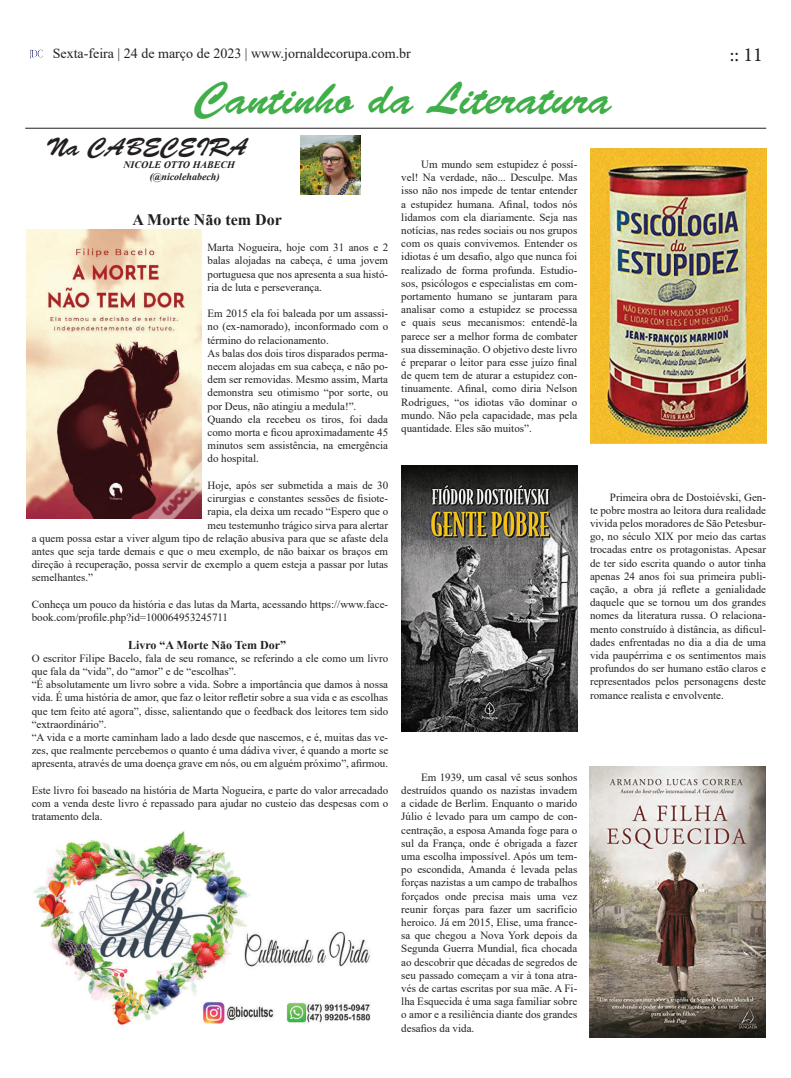
<style>
.page{position:relative;width:791px;height:1078px;background:#fff}
.page>*{position:absolute;margin:0;border:0;box-sizing:border-box;transform-origin:0 0}
.t1{font:45px "Brush Script Std";color:#40ae49}
.t2{font:25px "Brush Script Std";color:#231f20}
.t3{font:20px "Minion Pro";color:#231f20}
.t4{font:700 16px "Times New Roman";color:#231f20}
.t5{font:14px "Times New Roman";color:#231f20}
.t6{font:700 12px "Times New Roman";color:#231f20}
.t7{font:11px/13.2px "Times New Roman";color:#231f20;text-align:justify}
.t8{font:italic 700 10px/12px "Times New Roman";color:#231f20}
</style>
<div class="page">
<svg style="left:30px;top:50px;width:13px;height:9px"></svg>
<hr style="left:25px;top:128px;width:741px;height:1px;background:#231f20">
<img style="left:300px;top:135px;width:61px;height:59px">
<img style="left:590px;top:148px;width:176px;height:296px">
<img style="left:33px;top:831px;width:338px;height:194px">
<img style="left:590px;top:766px;width:175px;height:271px">
<img style="left:26px;top:229px;width:176px;height:289px">
<img style="left:402px;top:465px;width:176px;height:266px">
<p class="t5" style="left:53px;top:43px;width:360px">Sexta-feira | 24 de março de 2023 | www.jornaldecorupa.com.br</p>
<h3 class="t3" style="left:730px;top:42px;width:34px">:: 11</h3>
<h1 class="t1" style="left:195px;top:73px;width:418px">Cantinho da Literatura</h1>
<h2 class="t2" style="left:46px;top:133px;width:203px">Na CABECEIRA</h2>
<p class="t8" style="left:150px;top:159px;width:87px;text-indent:-26px">NICOLE OTTO HABECH (@nicolehabech)</p>
<p class="t7" style="left:401px;top:157px;width:178px;text-indent:20px">Um mundo sem estupidez é possí&shy;vel! Na verdade, não... Desculpe. Mas isso não nos impede de tentar entender a estupidez humana. Afinal, todos nós lidamos com ela diariamente. Seja nas notícias, nas redes sociais ou nos grupos com os quais convivemos. Entender os idiotas é um desafio, algo que nunca foi realizado de forma profunda. Estudio&shy;sos, psicólogos e especialistas em com&shy;portamento humano se juntaram para analisar como a estupidez se processa e quais seus mecanismos: entendê-la parece ser a melhor forma de combater sua disseminação. O objetivo deste livro é preparar o leitor para esse juízo final de quem tem de aturar a estupidez con&shy;tinuamente. Afinal, como diria Nelson Rodrigues, “os idiotas vão dominar o mundo. Não pela capacidade, mas pela quantidade. Eles são muitos”.</p>
<h3 class="t4" style="left:133px;top:208px;width:151px">A Morte Não tem Dor</h3>
<p class="t7" style="left:207px;top:240px;width:182px">Marta Nogueira, hoje com 31 anos e 2 balas alojadas na cabeça, é uma jovem portuguesa que nos apresenta a sua histó&shy;ria de luta e perseverança.</p>
<p class="t7" style="left:207px;top:306px;width:182px;text-align:left">Em 2015 ela foi baleada por um assassi&shy;no (ex-namorado), inconformado com o término do relacionamento.<br>As balas dos dois tiros disparados perma&shy;necem alojadas em sua cabeça, e não po&shy;dem ser removidas. Mesmo assim, Marta demonstra seu otimismo “por sorte, ou por Deus, não atingiu a medula!”.<br>Quando ela recebeu os tiros, foi dada como morta e ficou aproximadamente 45 minutos sem assistência, na emergência do hospital.</p>
<p class="t7" style="left:207px;top:478px;width:182px">Hoje, após ser submetida a mais de 30</p>
<p class="t7" style="left:207px;top:491px;width:182px">cirurgias e constantes sessões de fisiote-</p>
<p class="t7" style="left:207px;top:504px;width:182px">rapia, ela deixa um recado “Espero que o</p>
<p class="t7" style="left:207px;top:517px;width:182px">meu testemunho trágico sirva para alertar</p>
<p class="t7" style="left:32px;top:531px;width:358px">a quem possa estar a viver algum tipo de relação abusiva para que se afaste dela</p>
<p class="t7" style="left:32px;top:544px;width:358px">antes que seja tarde demais e que o meu exemplo, de não baixar os braços em</p>
<p class="t7" style="left:32px;top:557px;width:358px">direção à recuperação, possa servir de exemplo a quem esteja a passar por lutas</p>
<p class="t7" style="left:32px;top:570px;width:63px">semelhantes.”</p>
<p class="t7" style="left:32px;top:597px;width:358px">Conheça um pouco da história e das lutas da Marta, acessando https://www.face&shy;book.com/profile.php?id=100064953245711</p>
<p class="t6" style="left:128px;top:635px;width:160px">Livro “A Morte Não Tem Dor”</p>
<p class="t7" style="left:32px;top:651px;width:358px;text-align:left">O escritor Filipe Bacelo, fala de seu romance, se referindo a ele como um livro que fala da “vida”, do “amor” e de “escolhas”.<br>“É absolutamente um livro sobre a vida. Sobre a importância que damos à nossa vida. É uma história de amor, que faz o leitor refletir sobre a sua vida e as escolhas que tem feito até agora”, disse, salientando que o feedback dos leitores tem sido “extraordinário”.<br>“A vida e a morte caminham lado a lado desde que nascemos, e é, muitas das ve&shy;zes, que realmente percebemos o quanto é uma dádiva viver, é quando a morte se apresenta, através de uma doença grave em nós, ou em alguém próximo”, afirmou.</p>
<p class="t7" style="left:32px;top:783px;width:358px">Este livro foi baseado na história de Marta Nogueira, e parte do valor arrecadado com a venda deste livro é repassado para ajudar no custeio das despesas com o tratamento dela.</p>
<p class="t7" style="left:401px;top:769px;width:178px;text-indent:20px">Em 1939, um casal vê seus sonhos destruídos quando os nazistas invadem a cidade de Berlim. Enquanto o marido Júlio é levado para um campo de con&shy;centração, a esposa Amanda foge para o sul da França, onde é obrigada a fazer uma escolha impossível. Após um tem&shy;po escondida, Amanda é levada pelas forças nazistas a um campo de trabalhos forçados onde precisa mais uma vez reunir forças para fazer um sacrifício heroico. Já em 2015, Elise, uma france&shy;sa que chegou a Nova York depois da Segunda Guerra Mundial, fica chocada ao descobrir que décadas de segredos de seu passado começam a vir à tona atra&shy;vés de cartas escritas por sua mãe. A Fi&shy;lha Esquecida é uma saga familiar sobre o amor e a resiliência diante dos grandes desafios da vida.</p>
<p class="t7" style="left:590px;top:490px;width:178px;text-indent:20px">Primeira obra de Dostoiévski, Gen&shy;te pobre mostra ao leitora dura realidade vivida pelos moradores de São Petesbur&shy;go, no século XIX por meio das cartas trocadas entre os protagonistas. Apesar de ter sido escrita quando o autor tinha apenas 24 anos foi sua primeira publi&shy;cação, a obra já reflete a genialidade daquele que se tornou um dos grandes nomes da literatura russa. O relaciona&shy;mento construído à distância, as dificul&shy;dades enfrentadas no dia a dia de uma vida paupérrima e os sentimentos mais profundos do ser humano estão claros e representados pelos personagens deste romance realista e envolvente.</p>
</div>
